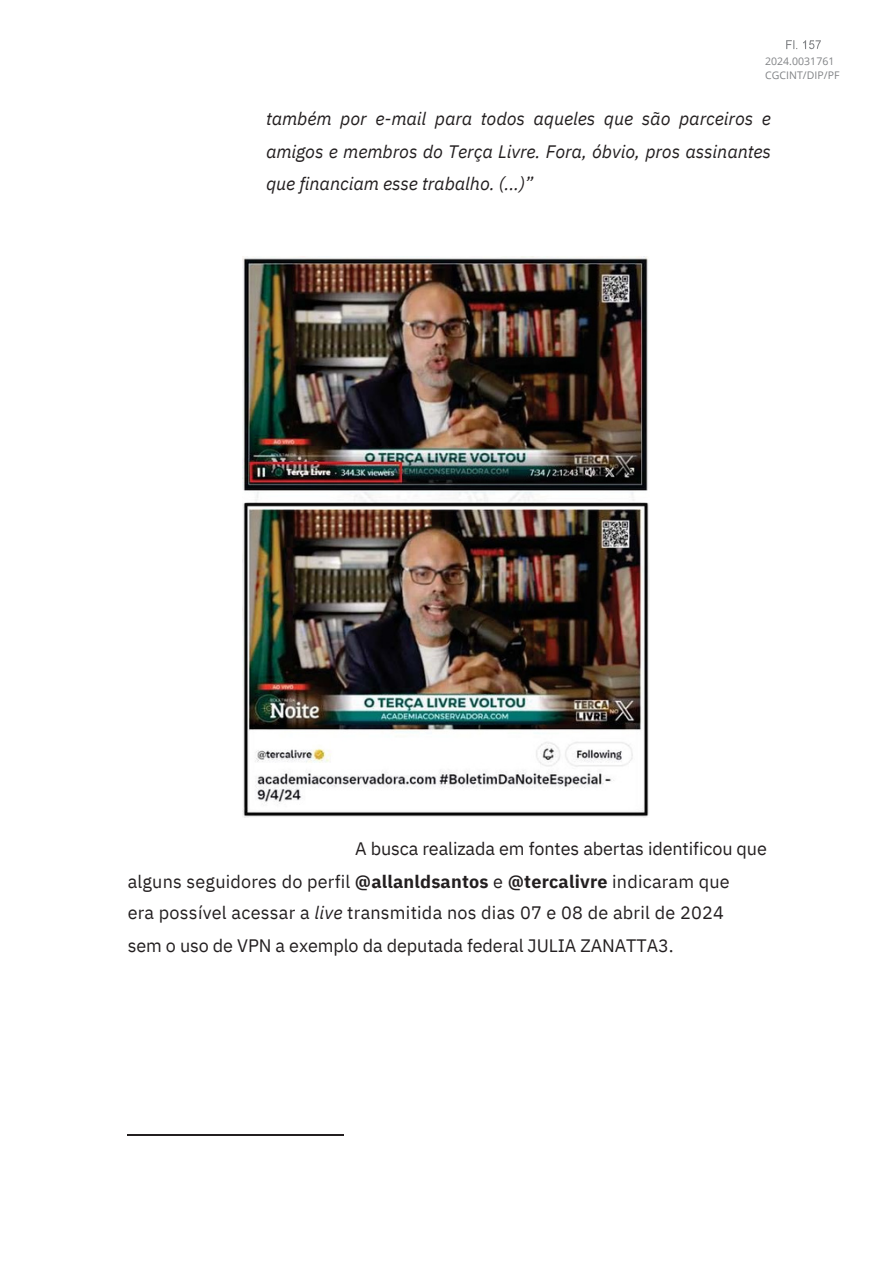
<style>
.page{position:relative;width:894px;height:1264px;background:#fff}
.page>*{position:absolute;margin:0;border:0;box-sizing:border-box;transform-origin:0 0}
.t1{font:18px/32.2px "IBM Plex Sans";letter-spacing:-.005em;color:#231f20}
.t2{font:italic 18px/32.7px "IBM Plex Sans";letter-spacing:-.005em;color:#231f20;text-align:justify}
.t3{font:10.5px/14.7px "Open Sans";letter-spacing:.005em;color:#808285}
.s1{font-weight:700}
.s2{font-style:italic}
</style>
<div class="page">
<hr style="left:128px;top:1133px;width:216px;height:2px;background:#231f20">
<img style="left:243px;top:257px;width:406px;height:560px">
<svg style="left:786px;top:40px;width:34px;height:9px"></svg>
<p class="t3" style="left:764px;top:53px;width:76px">2024.0031761<br>CGCINT/DIP/PF</p>
<p class="t2" style="left:266px;top:102px;width:506px">também por e-mail para todos aqueles que são parceiros e amigos e membros do Terça Livre. Fora, óbvio, pros assinantes que financiam esse trabalho. (...)”</p>
<h1 class="t1" style="left:128px;top:832px;width:640px;text-indent:227px">A busca realizada em fontes abertas identificou que alguns seguidores do perfil <span class="s1">@allanldsantos</span> e <span class="s1">@tercalivre</span> indicaram que<br>era possível acessar a <span class="s2">live</span> transmitida nos dias 07 e 08 de abril de 2024<br>sem o uso de VPN a exemplo da deputada federal JULIA ZANATTA3.</h1>
</div>
